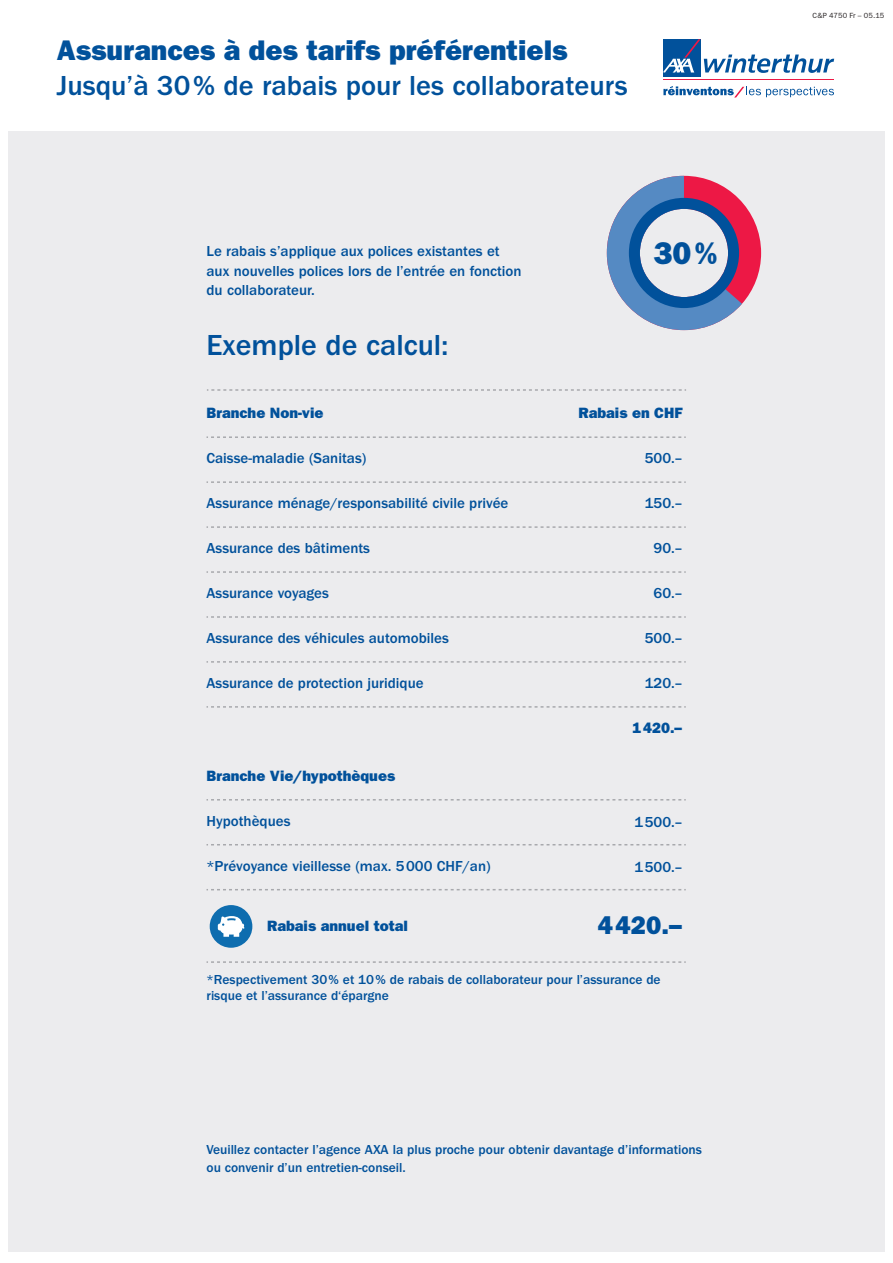
<style>
.page{position:relative;width:893px;height:1263px;background:#fff}
.page>*{position:absolute;margin:0;border:0;box-sizing:border-box;transform-origin:0 0}
.t1{font:31.5px "ITC Franklin Gothic Std Hvy";color:#01519b}
.t2{font:500 30px "ITC Franklin Gothic Std";color:#01519b}
.t3{font:500 28.5px "ITC Franklin Gothic Std";color:#01519b}
.t4{font:28.5px "ITC Franklin Gothic Std Hvy";color:#01519b}
.t5{font:25.5px "ITC Franklin Gothic Std Hvy";color:#01519b}
.t6{font:500 15px/19.5px "ITC Franklin Gothic Std";color:#01519b}
.t7{font:15px "ITC Franklin Gothic Std Hvy";color:#01519b}
.t8{font:500 13.5px/16.2px "ITC Franklin Gothic Std";color:#01519b}
.t9{font:7.5px "ITC Franklin Gothic Std";letter-spacing:.015em;color:#231f20}
</style>
<div class="page">
<div style="left:8px;top:132px;width:877px;height:1120px;background:#ececee"></div>
<svg style="left:607px;top:176px;width:154px;height:154px"></svg>
<svg style="left:207px;top:436px;width:479px;height:2px"></svg>
<svg style="left:207px;top:389px;width:479px;height:2px"></svg>
<svg style="left:207px;top:481px;width:479px;height:2px"></svg>
<svg style="left:207px;top:526px;width:479px;height:2px"></svg>
<svg style="left:207px;top:571px;width:479px;height:2px"></svg>
<svg style="left:207px;top:616px;width:479px;height:2px"></svg>
<svg style="left:207px;top:706px;width:479px;height:2px"></svg>
<svg style="left:207px;top:799px;width:479px;height:1px"></svg>
<svg style="left:207px;top:844px;width:479px;height:1px"></svg>
<svg style="left:207px;top:889px;width:479px;height:1px"></svg>
<svg style="left:207px;top:961px;width:479px;height:2px"></svg>
<div style="left:210px;top:905px;width:42px;height:43px;background:#0e6daf;border-radius:50%"></div>
<svg style="left:218px;top:916px;width:26px;height:21px"></svg>
<div style="left:663px;top:39px;width:37px;height:37px;background:#01519b"></div>
<hr style="left:663px;top:79px;width:171px;height:1px;background:#ed1845">
<svg style="left:663px;top:39px;width:171px;height:34px"></svg>
<svg style="left:663px;top:86px;width:171px;height:12px"></svg>
<svg style="left:207px;top:661px;width:479px;height:2px"></svg>
<h3 class="t4" style="left:57px;top:33px;width:512px">Assurances à des tarifs préférentiels</h3>
<h3 class="t3" style="left:57px;top:70px;width:572px">Jusqu’à 30% de rabais pour les collaborateurs</h3>
<p class="t6" style="left:207px;top:241px;width:317px">Le rabais s’applique aux polices existantes et aux nouvelles polices lors de l’entrée en fonction du collaborateur.</p>
<h2 class="t2" style="left:207px;top:329px;width:244px">Exemple de calcul:</h2>
<h1 class="t1" style="left:654px;top:235px;width:66px">30%</h1>
<p class="t7" style="left:207px;top:404px;width:118px">Branche Non-vie</p>
<p class="t6" style="left:207px;top:449px;width:161px">Caisse-maladie (Sanitas)</p>
<p class="t6" style="left:207px;top:494px;width:303px">Assurance ménage/responsabilité civile privée</p>
<p class="t6" style="left:207px;top:539px;width:165px">Assurance des bâtiments</p>
<p class="t6" style="left:207px;top:584px;width:124px">Assurance voyages</p>
<p class="t6" style="left:207px;top:629px;width:244px">Assurance des véhicules automobiles</p>
<p class="t6" style="left:207px;top:674px;width:219px">Assurance de protection juridique</p>
<p class="t7" style="left:207px;top:767px;width:190px">Branche Vie/hypothèques</p>
<p class="t6" style="left:207px;top:811px;width:85px">Hypothèques</p>
<p class="t6" style="left:207px;top:856px;width:286px">*Prévoyance vieillesse (max. 5000 CHF/an)</p>
<p class="t7" style="left:579px;top:404px;width:105px">Rabais en CHF</p>
<p class="t6" style="left:645px;top:449px;width:39px">500.–</p>
<p class="t6" style="left:645px;top:494px;width:39px">150.–</p>
<p class="t6" style="left:654px;top:539px;width:30px">90.–</p>
<p class="t6" style="left:654px;top:584px;width:30px">60.–</p>
<p class="t6" style="left:645px;top:629px;width:39px">500.–</p>
<p class="t6" style="left:645px;top:674px;width:39px">120.–</p>
<p class="t7" style="left:632px;top:719px;width:51px">1420.–</p>
<p class="t6" style="left:634px;top:813px;width:49px">1500.–</p>
<p class="t6" style="left:634px;top:858px;width:49px">1500.–</p>
<p class="t7" style="left:267px;top:917px;width:142px">Rabais annuel total</p>
<h3 class="t5" style="left:598px;top:910px;width:86px">4420.–</h3>
<p class="t8" style="left:207px;top:971px;width:456px">*Respectivement 30% et 10% de rabais de collaborateur pour l’assurance de risque et l’assurance d‘épargne</p>
<p class="t8" style="left:207px;top:1141px;width:497px;line-height:18px">Veuillez contacter l’agence AXA la plus proche pour obtenir davantage d’informations ou convenir d’un entretien-conseil.</p>
<p class="t9" style="left:813px;top:11px;width:73px">C&amp;P 4750 Fr – 05.15</p>
</div>
